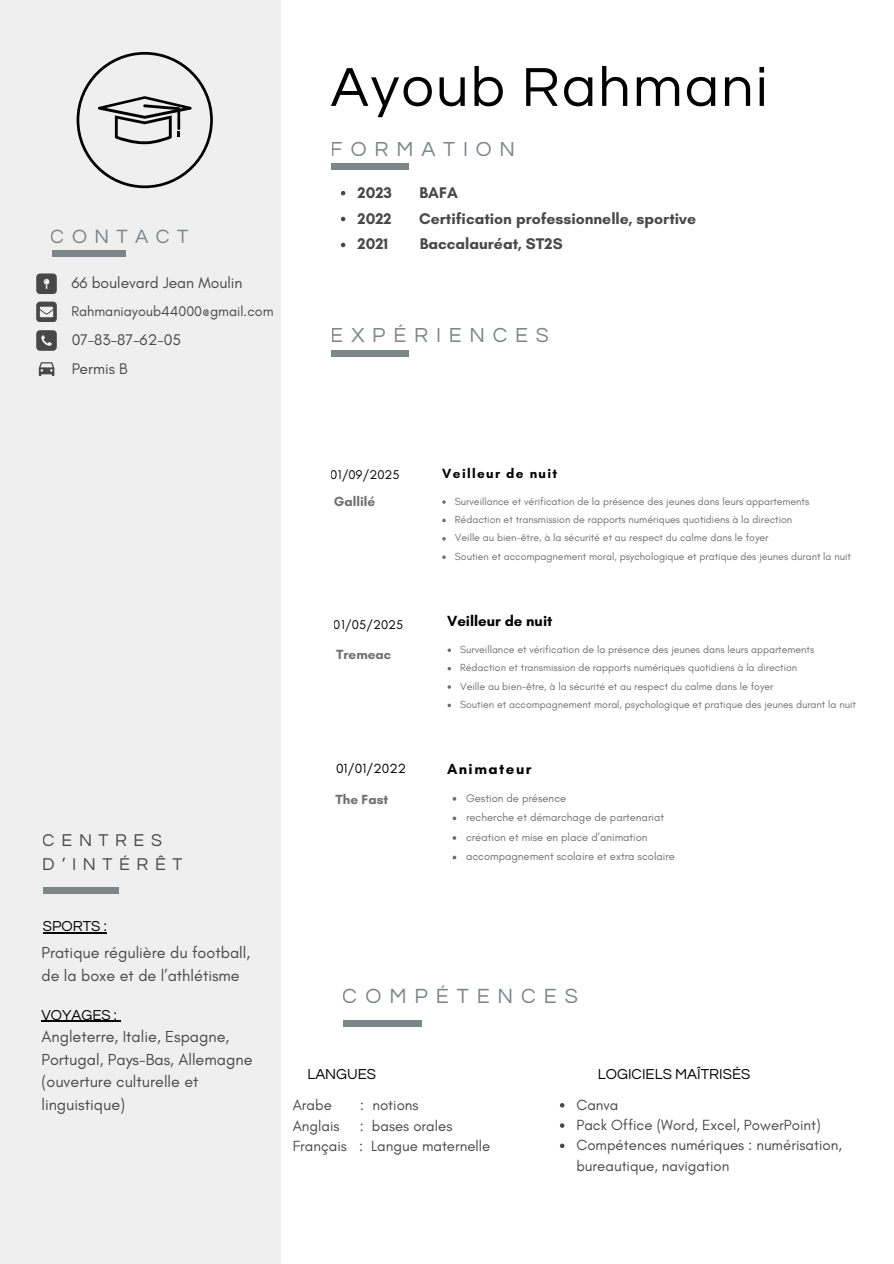
<style>
.page{position:relative;width:894px;height:1264px;background:#fff}
.page>*{position:absolute;margin:0;border:0;box-sizing:border-box;transform-origin:0 0}
.t1{font:57px "Questrial";letter-spacing:.04em;color:#000}
.t2{font:21.3px "Questrial";letter-spacing:.37em;color:#7c8587}
.t3{font:21.15px "Questrial";letter-spacing:.37em;color:#7c8587}
.t4{font:19.95px "Questrial";letter-spacing:.37em;color:#7c8587}
.t5{font:17.7px/24px "Questrial";letter-spacing:.37em;color:#484848}
.t6{font:16.2px/22.5px "Glacial Indifference";color:#484848}
.t7{font:700 15.75px "Glacial Indifference";color:#484848}
.t8{font:15.75px "Glacial Indifference";color:#484848}
.t9{font:15px/20.2px "Glacial Indifference";color:#484848}
.t10{font:15px "Questrial";color:#000}
.t11{font:700 15px "Glacial Indifference";color:#000}
.t12{font:700 15px "Glacial Indifference";letter-spacing:.1em;color:#000}
.t13{font:14.25px "Glacial Indifference";color:#484848}
.t14{font:700 13.5px "Glacial Indifference";color:#706f6f}
.t15{font:700 13.5px "Glacial Indifference";letter-spacing:.1em;color:#000}
.t16{font:13.5px "Glacial Indifference";color:#000}
.t17{font:12.9px "Glacial Indifference";color:#000}
.t18{font:11.25px/19.5px "Glacial Indifference";color:#706f6f}
.t19{font:10.5px/18.5px "Glacial Indifference";color:#706f6f}
</style>
<div class="page">
<div style="left:0;top:0;width:280px;height:1263px;background:#efefef"></div>
<div style="left:43px;top:887px;width:76px;height:6px;background:#7c8587"></div>
<div style="left:53px;top:251px;width:73px;height:6px;background:#7c8587"></div>
<svg style="left:36px;top:273px;width:20px;height:21px"></svg>
<svg style="left:36px;top:301px;width:20px;height:21px"></svg>
<svg style="left:36px;top:330px;width:20px;height:20px"></svg>
<div style="left:330px;top:163px;width:78px;height:7px;background:#7c8587"></div>
<div style="left:330px;top:350px;width:78px;height:7px;background:#7c8587"></div>
<svg style="left:39px;top:362px;width:15px;height:14px"></svg>
<div style="left:343px;top:1020px;width:78px;height:7px;background:#7c8587"></div>
<svg style="left:77px;top:52px;width:136px;height:136px"></svg>
<svg style="left:442px;top:500px;width:3px;height:4px"></svg>
<svg style="left:452px;top:816px;width:4px;height:4px"></svg>
<svg style="left:452px;top:855px;width:4px;height:4px"></svg>
<svg style="left:341px;top:191px;width:4px;height:4px"></svg>
<svg style="left:341px;top:217px;width:4px;height:4px"></svg>
<svg style="left:341px;top:243px;width:4px;height:4px"></svg>
<hr style="left:43px;top:932px;width:64px;height:1px;background:#000">
<hr style="left:41px;top:1020px;width:76px;height:1px;background:#000">
<svg style="left:559px;top:1103px;width:5px;height:4px"></svg>
<svg style="left:559px;top:1123px;width:5px;height:4px"></svg>
<svg style="left:560px;top:1143px;width:4px;height:5px"></svg>
<svg style="left:447px;top:648px;width:4px;height:4px"></svg>
<svg style="left:447px;top:667px;width:4px;height:3px"></svg>
<svg style="left:447px;top:703px;width:4px;height:4px"></svg>
<h3 class="t4" style="left:51px;top:227px;width:139px">CONTACT</h3>
<h3 class="t8" style="left:71px;top:273px;width:173px">66 boulevard Jean Moulin</h3>
<h3 class="t13" style="left:71px;top:302px;width:204px">Rahmaniayoub44000@gmail.com</h3>
<h3 class="t8" style="left:71px;top:330px;width:111px">07-83-87-62-05</h3>
<h3 class="t8" style="left:71px;top:359px;width:58px">Permis B</h3>
<h1 class="t1" style="left:330px;top:59px;width:438px">Ayoub Rahmani</h1>
<h3 class="t3" style="left:330px;top:138px;width:186px">FORMATION</h3>
<h3 class="t7" style="left:357px;top:183px;width:36px">2023</h3>
<h3 class="t7" style="left:419px;top:183px;width:40px">BAFA</h3>
<h3 class="t7" style="left:357px;top:208px;width:36px">2022</h3>
<h3 class="t7" style="left:419px;top:208px;width:278px">Certification professionnelle, sportive</h3>
<h3 class="t7" style="left:357px;top:234px;width:32px">2021</h3>
<h3 class="t7" style="left:419px;top:234px;width:144px">Baccalauréat, ST2S</h3>
<h3 class="t3" style="left:330px;top:325px;width:220px">EXPÉRIENCES</h3>
<h3 class="t5" style="left:43px;top:828px;width:141px">CENTRES<br>D’INTÉRÊT</h3>
<h3 class="t10" style="left:43px;top:918px;width:65px">SPORTS :</h3>
<h3 class="t6" style="left:41px;top:941px;width:210px">Pratique régulière du football, de la boxe et de l’athlétisme</h3>
<h3 class="t10" style="left:41px;top:1007px;width:77px">VOYAGES :</h3>
<h3 class="t6" style="left:41px;top:1025px;width:212px">Angleterre, Italie, Espagne,<br>Portugal, Pays-Bas, Allemagne (ouverture culturelle et linguistique)</h3>
<p class="t17" style="left:330px;top:467px;width:70px">01/09/2025</p>
<p class="t14" style="left:334px;top:493px;width:43px">Gallilé</p>
<p class="t15" style="left:442px;top:465px;width:116px">Veilleur de nuit</p>
<p class="t19" style="left:454px;top:492px;width:397px">Surveillance et vérification de la présence des jeunes dans leurs appartements Rédaction et transmission de rapports numériques quotidiens à la direction<br>Veille au bien-être, à la sécurité et au respect du calme dans le foyer<br>Soutien et accompagnement moral, psychologique et pratique des jeunes durant la nuit</p>
<p class="t17" style="left:334px;top:616px;width:71px">01/05/2025</p>
<h3 class="t11" style="left:447px;top:611px;width:107px">Veilleur de nuit</h3>
<p class="t19" style="left:460px;top:640px;width:397px">Surveillance et vérification de la présence des jeunes dans leurs appartements Rédaction et transmission de rapports numériques quotidiens à la direction<br>Veille au bien-être, à la sécurité et au respect du calme dans le foyer<br>Soutien et accompagnement moral, psychologique et pratique des jeunes durant la nuit</p>
<p class="t14" style="left:336px;top:645px;width:57px">Tremeac</p>
<p class="t16" style="left:336px;top:760px;width:71px">01/01/2022</p>
<p class="t14" style="left:335px;top:791px;width:54px">The Fast</p>
<h3 class="t12" style="left:447px;top:760px;width:86px">Animateur</h3>
<p class="t18" style="left:466px;top:788px;width:210px">Gestion de présence<br>recherche et démarchage de partenariat création et mise en place d’animation accompagnement scolaire et extra scolaire</p>
<h2 class="t2" style="left:343px;top:985px;width:236px">COMPÉTENCES</h2>
<h3 class="t10" style="left:307px;top:1066px;width:70px">LANGUES</h3>
<h3 class="t9" style="left:292px;top:1095px;width:41px">Arabe</h3>
<h3 class="t9" style="left:360px;top:1095px;width:60px">: notions</h3>
<h3 class="t9" style="left:292px;top:1115px;width:48px">Anglais</h3>
<h3 class="t9" style="left:292px;top:1115px;width:199px;text-indent:67px">: bases orales<br>Français : Langue maternelle</h3>
<h3 class="t10" style="left:597px;top:1066px;width:154px">LOGICIELS MAÎTRISÉS</h3>
<h3 class="t9" style="left:576px;top:1094px;width:267px">Canva<br>Pack Office (Word, Excel, PowerPoint)<br>Compétences numériques : numérisation, bureautique, navigation</h3>
</div>
